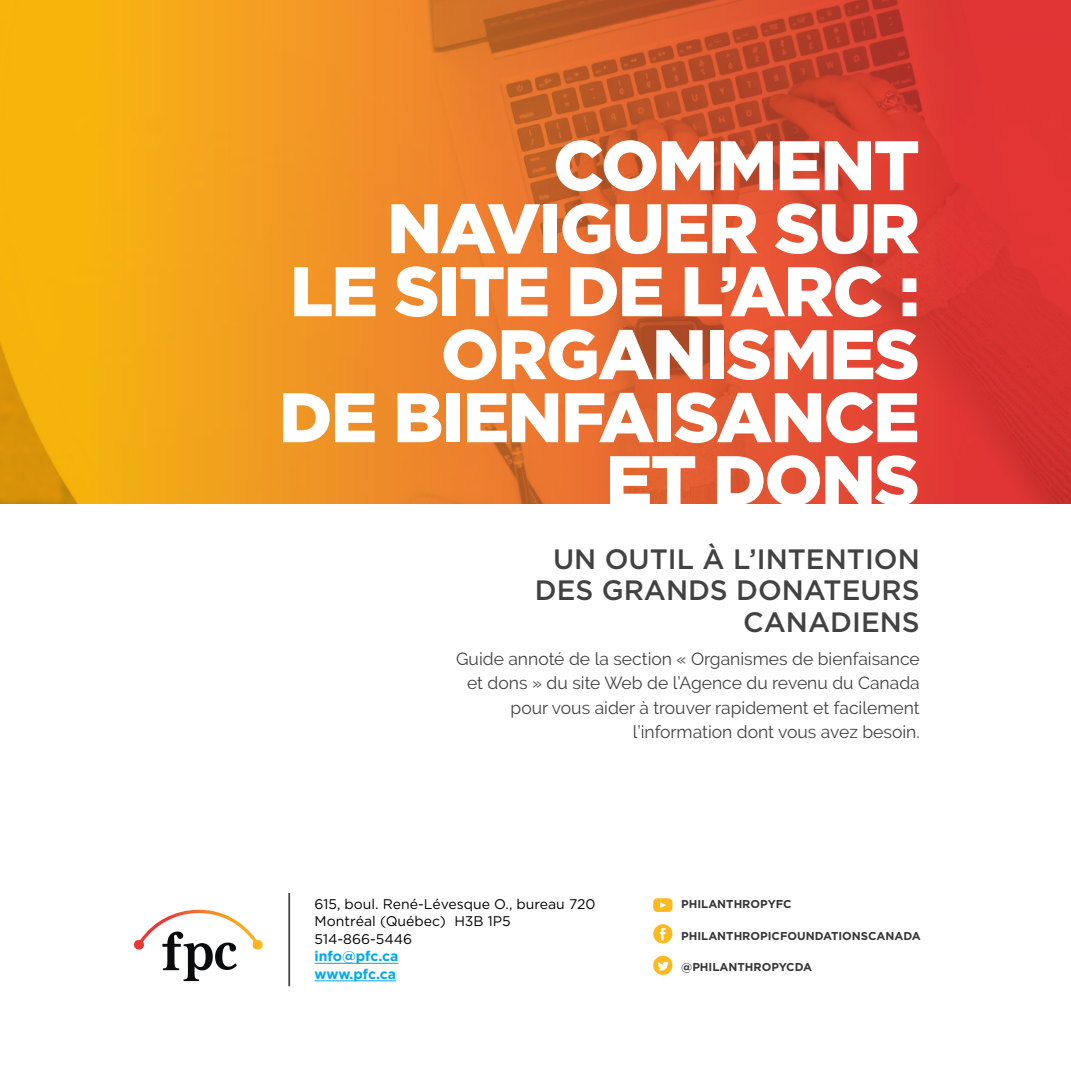
<style>
.page{position:relative;width:1071px;height:1071px;background:#fff}
.page>*{position:absolute;margin:0;border:0;box-sizing:border-box;transform-origin:0 0}
.t1{font:900 70px/63px "Gotham";letter-spacing:-.025em;color:#fff;text-align:right}
.t2{font:500 28px/31.5px "Gotham";color:#434243;text-align:right}
.t3{font:17.5px/24.5px "Raleway";color:#434243;text-align:right}
.t4{font:14px/17.5px "Gotham";color:#000}
.t5{font:700 14px/17.5px "Gotham";color:#00a9ea}
.t6{font:700 11.38px "Gotham";color:#373737}
</style>
<div class="page">
<img style="left:0;top:0;width:1071px;height:504px">
<svg style="left:134px;top:910px;width:129px;height:71px"></svg>
<hr style="left:315px;top:963px;width:83px;height:1px;background:#00a9ea">
<hr style="left:315px;top:981px;width:81px;height:1px;background:#00a9ea">
<svg style="left:653px;top:898px;width:19px;height:14px"></svg>
<svg style="left:653px;top:924px;width:19px;height:19px"></svg>
<svg style="left:653px;top:956px;width:19px;height:19px"></svg>
<hr style="left:288px;top:893px;width:2px;height:93px;background:#434243">
<h1 class="t1" style="left:279px;top:132px;width:642px">COMMENT<br>NAVIGUER SUR<br>LE SITE DE L’ARC :<br>ORGANISMES<br>DE BIENFAISANCE<br>ET DONS</h1>
<h2 class="t2" style="left:535px;top:542px;width:387px">UN OUTIL À L’INTENTION<br>DES GRANDS DONATEURS<br>CANADIENS</h2>
<p class="t3" style="left:456px;top:646px;width:465px">Guide annoté de la section « Organismes de bienfaisance et dons » du site Web de l’Agence du revenu du Canada pour vous aider à trouver rapidement et facilement l’information dont vous avez besoin.</p>
<p class="t4" style="left:315px;top:895px;width:283px">615, boul. René-Lévesque O., bureau 720<br>Montréal (Québec) H3B 1P5<br>514-866-5446</p>
<p class="t5" style="left:315px;top:947px;width:85px">info@pfc.ca www.pfc.ca</p>
<p class="t6" style="left:681px;top:898px;width:112px">PHILANTHROPYFC</p>
<p class="t6" style="left:681px;top:929px;width:241px">PHILANTHROPICFOUNDATIONSCANADA</p>
<p class="t6" style="left:681px;top:961px;width:132px">@PHILANTHROPYCDA</p>
</div>
